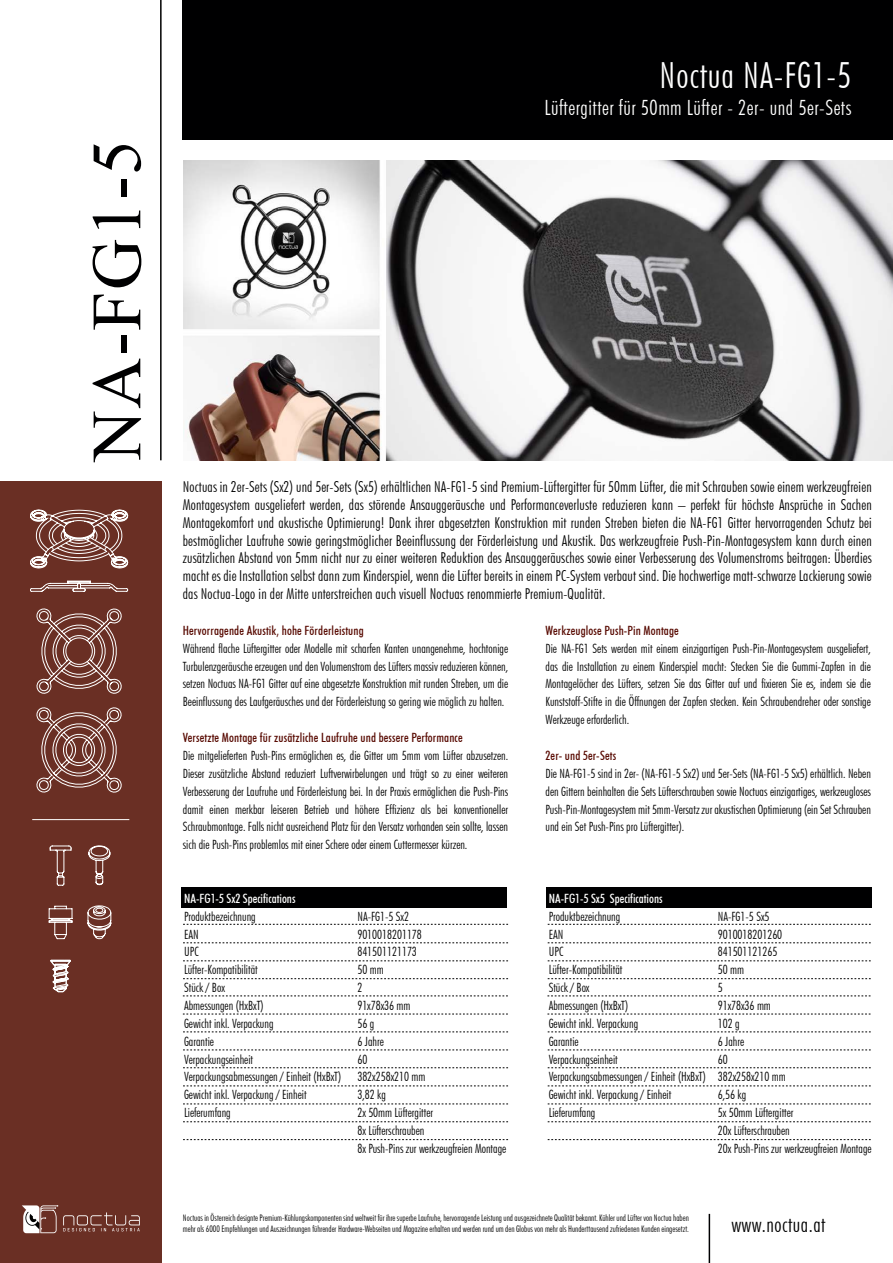
<style>
.page{position:relative;width:893px;height:1263px;background:#fff}
.page>*{position:absolute;margin:0;border:0;box-sizing:border-box;transform-origin:0 0}
.t1{font:70.5px "Times New Roman";color:#000001}
.t2{font:300 condensed 36px "Futura BT";letter-spacing:.025em;color:#fff}
.t3{font:300 condensed 21px "Futura BT";letter-spacing:.025em;color:#fff}
.t4{font:300 condensed 21px "Futura BT";letter-spacing:.025em;color:#000001}
.t5{font:300 condensed 15px/17.9px "Futura BT";letter-spacing:.01em;color:#000;text-align:justify}
.t6{font:300 condensed 12.75px/17.9px "Futura BT";color:#000001;text-align:justify}
.t7{font:300 condensed 12.75px/17.9px "Futura BT";color:#000}
.t8{font:500 condensed 12.75px "Futura BT";letter-spacing:.01em;color:#570901}
.t9{font:500 condensed 12.75px "Futura BT";color:#fff}
.t10{font:300 condensed 9px/10.8px "Futura BT";color:#000}
</style>
<div class="page">
<div style="left:0;top:482px;width:162px;height:781px;background:#6a2f24"></div>
<hr style="left:160px;top:0;width:2px;height:460px;background:#000001">
<hr style="left:709px;top:1214px;width:1px;height:49px;background:#000001">
<div style="left:183px;top:0;width:710px;height:139px;background:#000001"></div>
<img style="left:183px;top:160px;width:710px;height:300px">
<svg style="left:22px;top:1205px;width:118px;height:28px"></svg>
<svg style="left:48px;top:905px;width:25px;height:35px"></svg>
<svg style="left:49px;top:845px;width:23px;height:41px"></svg>
<svg style="left:87px;top:905px;width:25px;height:34px"></svg>
<svg style="left:88px;top:845px;width:23px;height:40px"></svg>
<svg style="left:50px;top:960px;width:21px;height:33px"></svg>
<hr style="left:32px;top:819px;width:97px;height:1px;background:#fff">
<div style="left:182px;top:888px;width:325px;height:20px;background:#000001"></div>
<svg style="left:183px;top:960px;width:325px;height:1px"></svg>
<svg style="left:183px;top:942px;width:325px;height:1px"></svg>
<svg style="left:183px;top:978px;width:325px;height:1px"></svg>
<svg style="left:183px;top:996px;width:325px;height:1px"></svg>
<svg style="left:183px;top:1014px;width:325px;height:1px"></svg>
<svg style="left:183px;top:924px;width:325px;height:1px"></svg>
<svg style="left:183px;top:1050px;width:325px;height:1px"></svg>
<svg style="left:183px;top:1032px;width:325px;height:1px"></svg>
<svg style="left:183px;top:1067px;width:325px;height:1px"></svg>
<div style="left:546px;top:888px;width:325px;height:20px;background:#000001"></div>
<svg style="left:548px;top:960px;width:323px;height:1px"></svg>
<svg style="left:548px;top:942px;width:323px;height:1px"></svg>
<svg style="left:548px;top:978px;width:323px;height:1px"></svg>
<svg style="left:547px;top:996px;width:324px;height:1px"></svg>
<svg style="left:547px;top:1014px;width:324px;height:1px"></svg>
<svg style="left:548px;top:924px;width:323px;height:1px"></svg>
<svg style="left:548px;top:1050px;width:323px;height:1px"></svg>
<svg style="left:548px;top:1032px;width:323px;height:1px"></svg>
<svg style="left:548px;top:1067px;width:323px;height:1px"></svg>
<svg style="left:183px;top:1104px;width:325px;height:1px"></svg>
<svg style="left:183px;top:1086px;width:325px;height:1px"></svg>
<svg style="left:183px;top:1121px;width:325px;height:1px"></svg>
<svg style="left:548px;top:1104px;width:323px;height:1px"></svg>
<svg style="left:548px;top:1086px;width:323px;height:1px"></svg>
<svg style="left:548px;top:1121px;width:323px;height:1px"></svg>
<svg style="left:183px;top:1139px;width:325px;height:1px"></svg>
<svg style="left:548px;top:1139px;width:323px;height:1px"></svg>
<svg style="left:30px;top:509px;width:99px;height:60px"></svg>
<svg style="left:30px;top:580px;width:98px;height:12px"></svg>
<svg style="left:36px;top:608px;width:86px;height:86px"></svg>
<svg style="left:36px;top:707px;width:86px;height:86px"></svg>
<p class="t1" style="left:67px;top:461px;width:323px;rotate:-90deg">NA-FG1-5</p>
<p class="t2" style="left:660px;top:53px;width:193px">Noctua NA-FG1-5</p>
<p class="t3" style="left:544px;top:95px;width:308px">Lüftergitter für 50mm Lüfter - 2er- und 5er-Sets</p>
<p class="t5" style="left:183px;top:478px;width:690px">Noctuas in 2er-Sets (Sx2) und 5er-Sets (Sx5) erhältlichen NA-FG1-5 sind Premium-Lüftergitter für 50mm Lüfter, die mit Schrauben sowie einem werkzeugfreien Montagesystem ausgeliefert werden, das störende Ansauggeräusche und Performanceverluste reduzieren kann – perfekt für höchste Ansprüche in Sachen Montagekomfort und akustische Optimierung! Dank ihrer abgesetzten Konstruktion mit runden Streben bieten die NA-FG1 Gitter hervorragenden Schutz bei bestmöglicher Laufruhe sowie geringstmöglicher Beeinflussung der Förderleistung und Akustik. Das werkzeugfreie Push-Pin-Montagesystem kann durch einen zusätzlichen Abstand von 5mm nicht nur zu einer weiteren Reduktion des Ansauggeräusches sowie einer Verbesserung des Volumenstroms beitragen: Überdies macht es die Installation selbst dann zum Kinderspiel, wenn die Lüfter bereits in einem PC-System verbaut sind. Die hochwertige matt-schwarze Lackierung sowie das Noctua-Logo in der Mitte unterstreichen auch visuell Noctuas renommierte Premium-Qualität.</p>
<p class="t8" style="left:183px;top:623px;width:182px">Hervorragende Akustik, hohe Förderleistung</p>
<p class="t6" style="left:183px;top:639px;width:327px">Während flache Lüftergitter oder Modelle mit scharfen Kanten unangenehme, hochtonige Turbulenzgeräusche erzeugen und den Volumenstrom des Lüfters massiv reduzieren können, setzen Noctuas NA-FG1 Gitter auf eine abgesetzte Konstruktion mit runden Streben, um die Beeinflussung des Laufgeräusches und der Förderleistung so gering wie möglich zu halten.</p>
<p class="t8" style="left:183px;top:730px;width:281px">Versetzte Montage für zusätzliche Laufruhe und bessere Performance</p>
<p class="t6" style="left:183px;top:746px;width:327px">Die mitgelieferten Push-Pins ermöglichen es, die Gitter um 5mm vom Lüfter abzusetzen.<br>Dieser zusätzliche Abstand reduziert Luftverwirbelungen und trägt so zu einer weiteren Verbesserung der Laufruhe und Förderleistung bei. In der Praxis ermöglichen die Push-Pins damit einen merkbar leiseren Betrieb und höhere Effizienz als bei konventioneller Schraubmontage. Falls nicht ausreichend Platz für den Versatz vorhanden sein sollte, lassen sich die Push-Pins problemlos mit einer Schere oder einem Cuttermesser kürzen.</p>
<p class="t8" style="left:546px;top:623px;width:135px">Werkzeuglose Push-Pin Montage</p>
<p class="t6" style="left:546px;top:639px;width:327px">Die NA-FG1 Sets werden mit einem einzigartigen Push-Pin-Montagesystem ausgeliefert, das die Installation zu einem Kinderspiel macht: Stecken Sie die Gummi-Zapfen in die Montagelöcher des Lüfters, setzen Sie das Gitter auf und fixieren Sie es, indem sie die Kunststoff-Stifte in die Öffnungen der Zapfen stecken. Kein Schraubendreher oder sonstige Werkzeuge erforderlich.</p>
<p class="t8" style="left:546px;top:748px;width:72px">2er- und 5er-Sets</p>
<p class="t6" style="left:546px;top:764px;width:327px">Die NA-FG1-5 sind in 2er- (NA-FG1-5 Sx2) und 5er-Sets (NA-FG1-5 Sx5) erhältlich. Neben den Gittern beinhalten die Sets Lüfterschrauben sowie Noctuas einzigartiges, werkzeugloses Push-Pin-Montagesystem mit 5mm-Versatz zur akustischen Optimierung (ein Set Schrauben und ein Set Push-Pins pro Lüftergitter).</p>
<p class="t9" style="left:184px;top:890px;width:113px">NA-FG1-5 Sx2 Specifications</p>
<p class="t7" style="left:184px;top:907px;width:73px">Produktbezeichnung</p>
<p class="t7" style="left:184px;top:925px;width:16px">EAN</p>
<p class="t7" style="left:184px;top:943px;width:16px">UPC</p>
<p class="t7" style="left:184px;top:961px;width:75px">Lüfter-Kompatibilität</p>
<p class="t7" style="left:184px;top:978px;width:42px">Stück / Box</p>
<p class="t7" style="left:184px;top:996px;width:81px">Abmessungen (HxBxT)</p>
<p class="t7" style="left:184px;top:1014px;width:91px">Gewicht inkl. Verpackung</p>
<p class="t7" style="left:184px;top:1032px;width:31px">Garantie</p>
<p class="t7" style="left:184px;top:1050px;width:71px">Verpackungseinheit</p>
<p class="t7" style="left:184px;top:1068px;width:159px">Verpackungsabmessungen / Einheit (HxBxT)</p>
<p class="t7" style="left:184px;top:1086px;width:124px">Gewicht inkl. Verpackung / Einheit</p>
<p class="t7" style="left:184px;top:1103px;width:48px">Lieferumfang</p>
<p class="t7" style="left:357px;top:907px;width:53px">NA-FG1-5 Sx2</p>
<p class="t7" style="left:357px;top:925px;width:66px">9010018201178<br>841501121173</p>
<p class="t7" style="left:357px;top:961px;width:28px">50 mm</p>
<p class="t7" style="left:357px;top:978px;width:6px">2</p>
<p class="t7" style="left:357px;top:996px;width:55px">91x78x36 mm</p>
<p class="t7" style="left:357px;top:1014px;width:18px">56 g</p>
<p class="t7" style="left:357px;top:1032px;width:28px">6 Jahre</p>
<p class="t7" style="left:357px;top:1050px;width:11px">60</p>
<p class="t7" style="left:357px;top:1068px;width:70px">382x258x210 mm</p>
<p class="t7" style="left:357px;top:1086px;width:30px">3,82 kg</p>
<p class="t7" style="left:357px;top:1103px;width:77px">2x 50mm Lüftergitter</p>
<p class="t7" style="left:357px;top:1121px;width:68px">8x Lüfterschrauben</p>
<p class="t7" style="left:357px;top:1139px;width:150px">8x Push-Pins zur werkzeugfreien Montage</p>
<p class="t9" style="left:549px;top:890px;width:115px">NA-FG1-5 Sx5 Specifications</p>
<p class="t7" style="left:549px;top:907px;width:73px">Produktbezeichnung</p>
<p class="t7" style="left:549px;top:925px;width:16px">EAN</p>
<p class="t7" style="left:549px;top:943px;width:16px">UPC</p>
<p class="t7" style="left:549px;top:961px;width:75px">Lüfter-Kompatibilität</p>
<p class="t7" style="left:549px;top:978px;width:42px">Stück / Box</p>
<p class="t7" style="left:549px;top:996px;width:81px">Abmessungen (HxBxT)</p>
<p class="t7" style="left:549px;top:1014px;width:91px">Gewicht inkl. Verpackung</p>
<p class="t7" style="left:549px;top:1032px;width:31px">Garantie</p>
<p class="t7" style="left:549px;top:1050px;width:71px">Verpackungseinheit</p>
<p class="t7" style="left:549px;top:1068px;width:159px">Verpackungsabmessungen / Einheit (HxBxT)</p>
<p class="t7" style="left:549px;top:1086px;width:124px">Gewicht inkl. Verpackung / Einheit</p>
<p class="t7" style="left:549px;top:1103px;width:48px">Lieferumfang</p>
<p class="t7" style="left:718px;top:907px;width:53px">NA-FG1-5 Sx5</p>
<p class="t7" style="left:718px;top:925px;width:66px">9010018201260<br>841501121265</p>
<p class="t7" style="left:718px;top:961px;width:28px">50 mm</p>
<p class="t7" style="left:718px;top:978px;width:6px">5</p>
<p class="t7" style="left:718px;top:996px;width:55px">91x78x36 mm</p>
<p class="t7" style="left:718px;top:1014px;width:23px">102 g</p>
<p class="t7" style="left:718px;top:1032px;width:28px">6 Jahre</p>
<p class="t7" style="left:718px;top:1050px;width:11px">60</p>
<p class="t7" style="left:718px;top:1068px;width:70px">382x258x210 mm</p>
<p class="t7" style="left:718px;top:1086px;width:30px">6,56 kg</p>
<p class="t7" style="left:718px;top:1103px;width:77px">5x 50mm Lüftergitter</p>
<p class="t7" style="left:718px;top:1121px;width:73px">20x Lüfterschrauben</p>
<p class="t7" style="left:718px;top:1139px;width:155px">20x Push-Pins zur werkzeugfreien Montage</p>
<p class="t10" style="left:183px;top:1212px;width:508px">Noctuas in Österreich designte Premium-Kühlungskomponenten sind weltweit für ihre superbe Laufruhe, hervorragende Leistung und ausgezeichnete Qualität bekannt. Kühler und Lüfter von Noctua haben mehr als 6000 Empfehlungen und Auszeichnungen führender Hardware-Webseiten und Magazine erhalten und werden rund um den Globus von mehr als Hunderttausend zufriedenen Kunden eingesetzt.</p>
<p class="t4" style="left:731px;top:1212px;width:96px">www.noctua.at</p>
</div>
